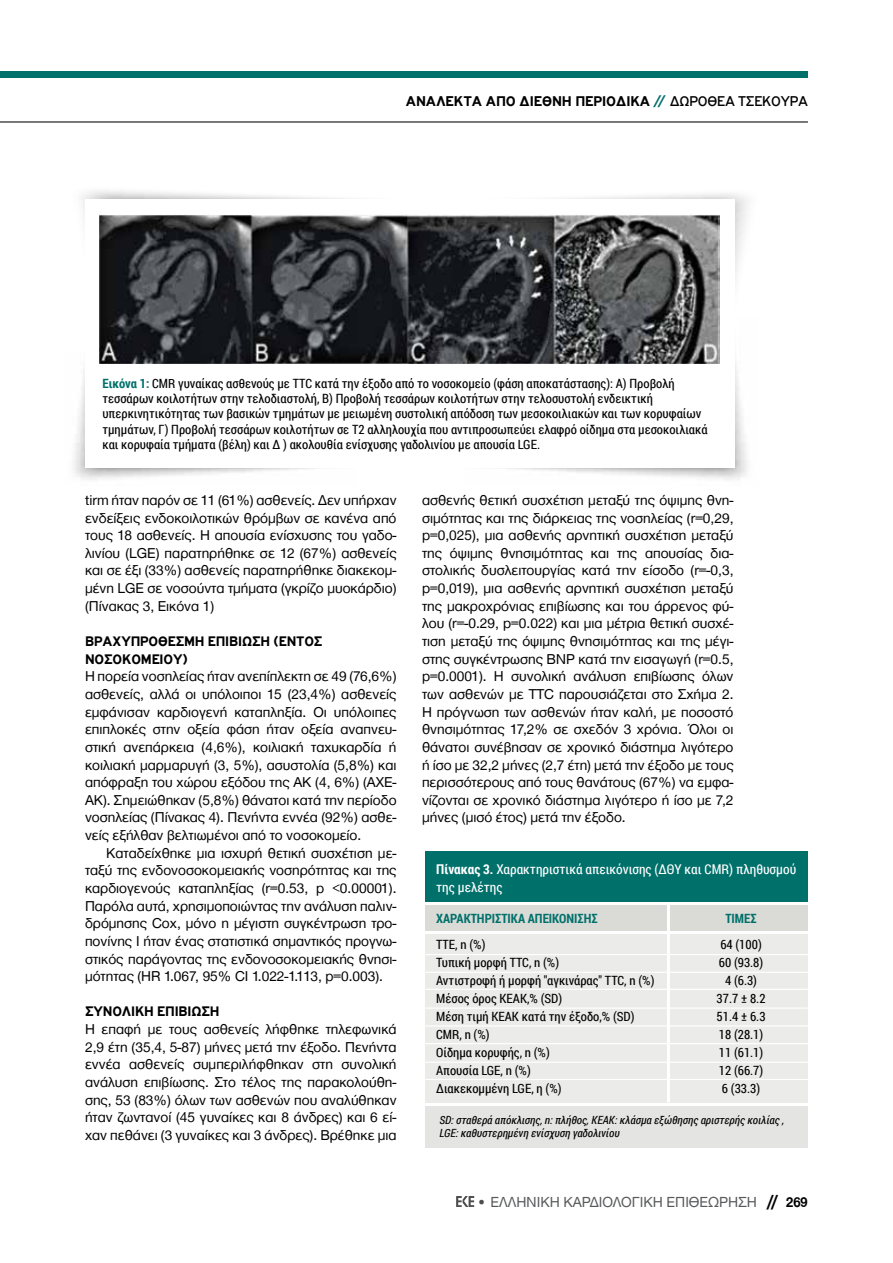
<style>
.page{position:relative;width:893px;height:1263px;background:#fff}
.page>*{position:absolute;margin:0;border:0;box-sizing:border-box;transform-origin:0 0}
.t1{font:15px "Helvetica Neue Greek";color:#58595b}
.t2{font:700 15px "PF Highway Gothic";color:#000}
.t3{font:15px "PF Highway Gothic";letter-spacing:-.01em;color:#000}
.t4{font:14.7px/17.7px "Helvetica Neue Greek";color:#000;text-align:justify}
.t5{font:700 14.7px "PF Highway Gothic";letter-spacing:-.005em;color:#000}
.t6{font:13.5px/18px "Roboto Condensed";color:#fff}
.t7{font:12.75px/18px "Roboto Condensed";color:#000}
.t8{font:700 12.75px "Roboto Condensed";color:#00706b}
.t9{font:italic 11.25px/13.5px "Roboto Condensed";color:#000}
.s1{font-weight:700}
.s2{font-weight:700;color:#00706b}
.s3{color:#4d4d4f}
.s4{font-family:"Futura TGR";font-weight:700;font-size:16.5px;color:#000}
.s5{font-weight:700;color:#000}
</style>
<div class="page">
<svg style="left:456px;top:1196px;width:18px;height:11px"></svg>
<div style="left:0;top:72px;width:808px;height:6px;background:#00706b"></div>
<hr style="left:0;top:121px;width:808px;height:1px;background:#000">
<div style="left:425px;top:905px;width:383px;height:26px;background:#dadbd7"></div>
<div style="left:425px;top:934px;width:383px;height:168px;background:#ebebe9"></div>
<div style="left:425px;top:1106px;width:383px;height:42px;background:#e4e5e3"></div>
<div style="left:425px;top:851px;width:383px;height:50px;background:#00706b"></div>
<hr style="left:667px;top:903px;width:3px;height:199px;background:#fff">
<hr style="left:425px;top:954px;width:383px;height:1px;background:#fff">
<hr style="left:425px;top:1025px;width:383px;height:1px;background:#fff">
<hr style="left:425px;top:972px;width:383px;height:1px;background:#fff">
<hr style="left:425px;top:1043px;width:383px;height:1px;background:#fff">
<hr style="left:425px;top:989px;width:383px;height:1px;background:#fff">
<hr style="left:425px;top:1062px;width:383px;height:1px;background:#fff">
<hr style="left:425px;top:1007px;width:383px;height:2px;background:#fff">
<hr style="left:425px;top:1079px;width:383px;height:1px;background:#fff">
<img style="left:100px;top:215px;width:620px;height:148px">
<p class="t2" style="left:406px;top:93px;width:196px">ΑΝΑΛΕΚΤΑ ΑΠΟ ΔΙ ΕΘΝΗ ΠΕΡΙΟΔΙ</p>
<p class="t3" style="left:630px;top:93px;width:179px"><span class="s1">ΚΑ</span> <span class="s2">//</span> ΔΩΡΟΘΕΑ ΤΣΕΚΟΥΡΑ</p>
<p class="t7" style="left:102px;top:375px;width:607px;line-height:15.3px"><span class="s2">Εικόνα 1:</span> CMR γυναίκας ασθενούς με TTC κατά την έξοδο από το νοσοκομείο (φάση αποκατάστασης): Α) Προβολή τεσσάρων κοιλοτήτων στην τελοδιαστολή, Β) Προβολή τεσσάρων κοιλοτήτων στην τελοσυστολή ενδεικτική υπερκινητικότητας των βασικών τμημάτων με μειωμένη συστολική απόδοση των μεσοκοιλιακών και των κορυφαίων τμημάτων, Γ) Προβολή τεσσάρων κοιλοτήτων σε T2 αλληλουχία που αντιπροσωπεύει ελαφρό οίδημα στα μεσοκοιλιακά και κορυφαία τμήματα (βέλη) και Δ ) ακολουθία ενίσχυσης γαδολινίου με απουσία LGE.</p>
<p class="t4" style="left:85px;top:491px;width:313px">tirm ήταν παρόν σε 11 (61%) ασθενείς. Δεν υπήρχαν ενδείξεις ενδοκοιλοτικών θρόμβων σε κανένα από τους 18 ασθενείς. Η απουσία ενίσχυσης του γαδο&shy;λινίου (LGE) παρατηρήθηκε σε 12 (67%) ασθενείς και σε έξι (33%) ασθενείς παρατηρήθηκε διακεκομ&shy;μένη LGE σε νοσούντα τμήματα (γκρίζο μυοκάρδιο) (Πίνακας 3, Εικόνα 1)</p>
<p class="t5" style="left:85px;top:633px;width:93px">Βραχυπρόθεσμ</p>
<p class="t5" style="left:195px;top:633px;width:94px">η επιβίωση (εντό</p>
<p class="t5" style="left:314px;top:633px;width:10px">ς</p>
<p class="t5" style="left:85px;top:651px;width:104px">νοσοκομείου)</p>
<p class="t4" style="left:85px;top:667px;width:313px">Η πορεία νοσηλείας ήταν ανεπίπλεκτη σε 49 (76,6%) ασθενείς, αλλά οι υπόλοιποι 15 (23,4%) ασθενείς εμφάνισαν καρδιογενή καταπληξία. Οι υπόλοιπες επιπλοκές στην οξεία φάση ήταν οξεία αναπνευ&shy;στική ανεπάρκεια (4,6%), κοιλιακή ταχυκαρδία ή κοιλιακή μαρμαρυγή (3, 5%), ασυστολία (5,8%) και απόφραξη του χώρου εξόδου της ΑΚ (4, 6%) (ΑΧΕ-ΑΚ). Σημειώθηκαν (5,8%) θάνατοι κατά την περίοδο νοσηλείας (Πίνακας 4). Πενήντα εννέα (92%) ασθε&shy;νείς εξήλθαν βελτιωμένοι από το νοσοκομείο.</p>
<p class="t4" style="left:85px;top:844px;width:313px;text-indent:21px">Καταδείχθηκε μια ισχυρή θετική συσχέτιση με&shy;ταξύ της ενδονοσοκομειακής νοσηρότητας και της καρδιογενούς καταπληξίας (r=0.53, p &lt;0.00001).<br>Παρόλα αυτά, χρησιμοποιώντας την ανάλυση παλιν&shy;δρόμησης Cox, μόνο η μέγιστη συγκέντρωση τρο&shy;πονίνης Ι ήταν ένας στατιστικά σημαντικός προγνω&shy;στικός παράγοντας της ενδονοσοκομειακής θνησι&shy;μότητας (HR 1.067, 95% CI 1.022-1.113, p=0.003).</p>
<p class="t5" style="left:85px;top:1004px;width:136px">Συνολική επιβίωση</p>
<p class="t4" style="left:85px;top:1020px;width:313px">Η επαφή με τους ασθενείς λήφθηκε τηλεφωνικά 2,9 έτη (35,4, 5-87) μήνες μετά την έξοδο. Πενήντα εννέα ασθενείς συμπεριλήφθηκαν στη συνολική ανάλυση επιβίωσης. Στο τέλος της παρακολούθη&shy;σης, 53 (83%) όλων των ασθενών που αναλύθηκαν ήταν ζωντανοί (45 γυναίκες και 8 άνδρες) και 6 εί&shy;χαν πεθάνει (3 γυναίκες και 3 άνδρες). Βρέθηκε μια</p>
<p class="t4" style="left:422px;top:491px;width:313px">ασθενής θετική συσχέτιση μεταξύ της όψιμης θνη&shy;σιμότητας και της διάρκειας της νοσηλείας (r=0,29, p=0,025), μια ασθενής αρνητική συσχέτιση μεταξύ της όψιμης θνησιμότητας και της απουσίας δια&shy;στολικής δυσλειτουργίας κατά την είσοδο (r=-0,3, p=0,019), μια ασθενής αρνητική συσχέτιση μεταξύ της μακροχρόνιας επιβίωσης και του άρρενος φύ&shy;λου (r=-0.29, p=0.022) και μια μέτρια θετική συσχέ&shy;τιση μεταξύ της όψιμης θνησιμότητας και της μέγι&shy;στης συγκέντρωσης BNP κατά την εισαγωγή (r=0.5, p=0.0001). Η συνολική ανάλυση επιβίωσης όλων των ασθενών με TTC παρουσιάζεται στο Σχήμα 2.<br>Η πρόγνωση των ασθενών ήταν καλή, με ποσοστό θνησιμότητας 17,2% σε σχεδόν 3 χρόνια. Όλοι οι θάνατοι συνέβησαν σε χρονικό διάστημα λιγότερο ή ίσο με 32,2 μήνες (2,7 έτη) μετά την έξοδο με τους περισσότερους από τους θανάτους (67%) να εμφα&shy;νίζονται σε χρονικό διάστημα λιγότερο ή ίσο με 7,2 μήνες (μισό έτος) μετά την έξοδο.</p>
<p class="t6" style="left:436px;top:859px;width:362px"><span class="s1">Πίνακας 3.</span> Χαρακτηριστικά απεικόνισης (ΔΘΥ και CMR) πληθυσμού της μελέτης</p>
<p class="t8" style="left:436px;top:910px;width:162px">Χαρακτηριστικά απεικόνισης</p>
<p class="t8" style="left:725px;top:910px;width:32px">Τιμές</p>
<p class="t7" style="left:436px;top:935px;width:220px">TTE, n (%)<br>Τυπική μορφή TTC, n (%)<br>Αντιστροφή ή μορφή "αγκινάρας" TTC, n (%)<br>Μέσος όρος ΚΕΑΚ,% (SD)<br>Μέση τιμή ΚΕΑΚ κατά την έξοδο,% (SD)<br>CMR, n (%)<br>Οίδημα κορυφής, n (%)<br>Απουσία LGE, n (%)<br>Διακεκομμένη LGE, η (%)</p>
<p class="t9" style="left:439px;top:1113px;width:346px">SD: σταθερά απόκλισης, n: πλήθος, ΚΕΑΚ: κλάσμα εξώθησης αριστερής κοιλίας ,<br>LGE: καθυστερημένη ενίσχυση γαδολινίου</p>
<p class="t7" style="left:716px;top:935px;width:50px;text-align:center">64 (100)<br>60 (93.8)<br>4 (6.3)<br>37.7 ± 8.2<br>51.4 ± 6.3<br>18 (28.1)<br>11 (61.1)<br>12 (66.7)<br>6 (33.3)</p>
<p class="t1" style="left:477px;top:1194px;width:332px"><span class="s3">•</span> EΛΛΗΝΙΚΗ ΚΑΡΔΙΟΛΟΓΙΚΗ ΕΠΙΘΕΩΡΗΣΗ <span class="s4">//</span> <span class="s5">269</span></p>
</div>
